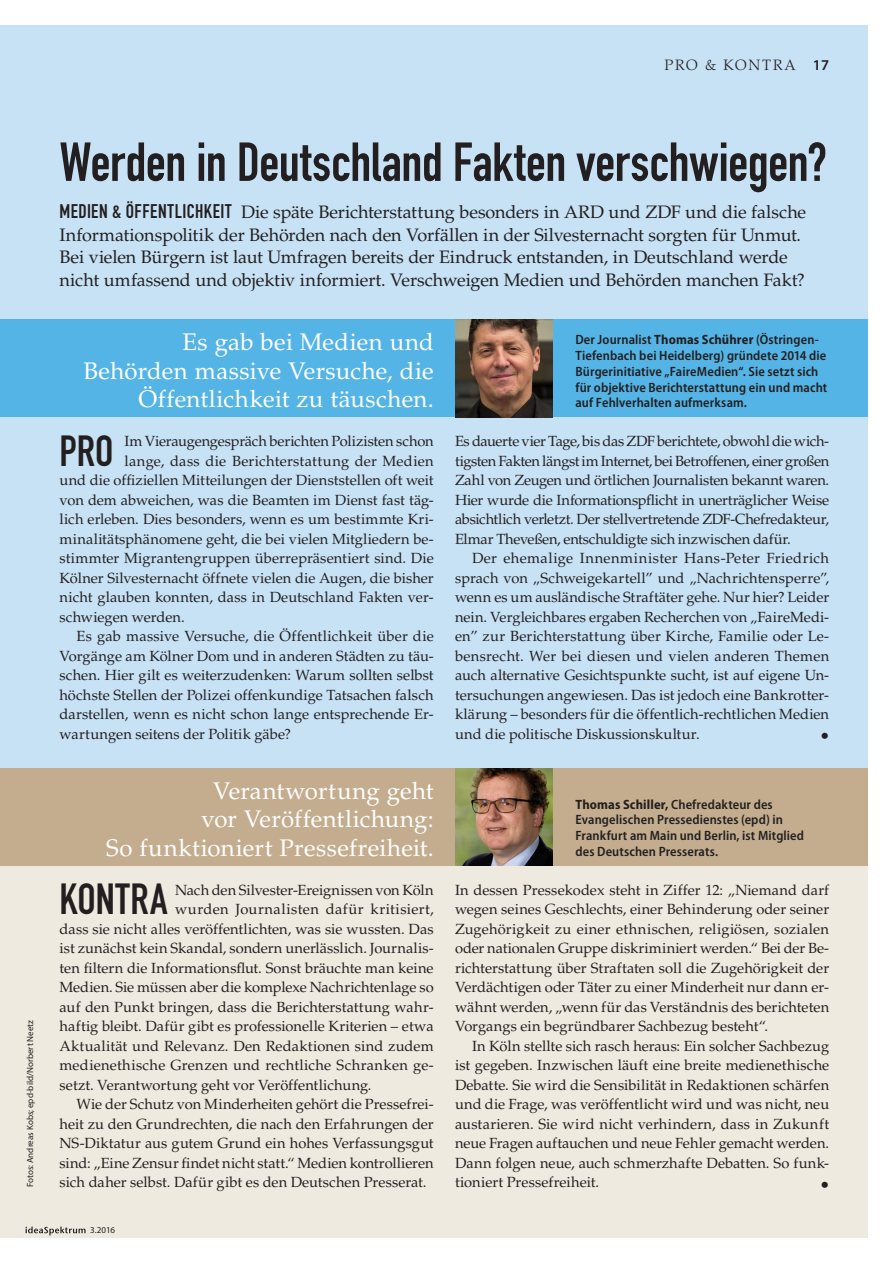
<style>
.page{position:relative;width:893px;height:1263px;background:#fff}
.page>*{position:absolute;margin:0;border:0;box-sizing:border-box;transform-origin:0 0}
.P_K_Überschrift{font:54px "DIN Engschrift Std";letter-spacing:-.01em;color:#231f20}
.P_K_Text_Kontra{font:42.9px "DIN Engschrift Std";letter-spacing:.015em;color:#231f20}
.P_K_Text_Pro{font:42.9px "DIN Engschrift Std";color:#231f20}
.P_K_Zitat{font:24px/28.5px "Palatino LT Std";letter-spacing:.01em;color:#fff;text-align:right}
.P_K_Vorspann{font:18px/22.5px "Palatino LT Std";letter-spacing:-.01em;color:#231f20}
.Rubrizierung{font:300 15px "Palatino LT Std";letter-spacing:.11em;color:#231f20}
.P_K_Text_Einzug{font:14.7px/19.5px "Palatino LT Std";letter-spacing:.005em;color:#231f20;text-align:justify}
.P_K_Text{font:14.7px/19.5px "Palatino LT Std";letter-spacing:-.005em;color:#231f20;text-align:justify}
.P_K_Text_Kontra-2{font:14.7px "Palatino LT Std";letter-spacing:.005em;color:#231f20}
.P_K_Text_Pro-2{font:14.7px "Palatino LT Std";letter-spacing:.005em;color:#231f20}
.P_K_Text_Kontra-3{font:14.7px "Palatino LT Std";letter-spacing:.035em;color:#231f20}
.P_K_Autor{font:600 semi-condensed 13.5px/15.8px "Myriad Pro";letter-spacing:.01em;color:#231f20}
.Fotonachweis{font:9px "Myriad Pro";color:#231f20}
.Seitenangabe_unten{font:9px "Myriad Pro";color:#231f20}
.s1{font-family:"Myriad Pro";font-weight:600}
.s2{font-family:"DIN Engschrift Std";font-size:19.5px}
.s3{font-weight:700}
</style>
<div class="page">
<div style="left:0;top:26px;width:867px;height:742px;background:#c7e2f5"></div>
<div style="left:0;top:856px;width:867px;height:381px;background:#efeae0"></div>
<div style="left:0;top:768px;width:867px;height:98px;background:#c3ad8e"></div>
<div style="left:0;top:319px;width:867px;height:98px;background:#54b4e5"></div>
<svg style="left:26px;top:1226px;width:60px;height:9px"></svg>
<img style="left:455px;top:768px;width:98px;height:98px">
<img style="left:455px;top:319px;width:98px;height:98px">
<p class="Rubrizierung" style="left:665px;top:56px;width:166px">PRO &amp; KONTRA <span class="s1">17</span></p>
<p class="Fotonachweis" style="left:25px;top:1187px;width:169px;rotate:-90deg">Fotos: Andreas Kobs; epd-bild/Norbert Neetz</p>
<p class="P_K_Überschrift" style="left:60px;top:130px;width:769px">Werden in Deutschland Fakten verschwiegen?</p>
<p class="P_K_Vorspann" style="left:60px;top:201px;width:748px"><span class="s2">MEDIEN &amp; ÖFFENTLICHKEIT</span> Die späte Berichterstattung besonders in ARD und ZDF und die falsche Informationspolitik der Behörden nach den Vorfällen in der Silvesternacht sorgten für Unmut.<br>Bei vielen Bürgern ist laut Umfragen bereits der Eindruck entstanden, in Deutschland werde nicht umfassend und objektiv informiert. Verschweigen Medien und Behörden manchen Fakt?</p>
<p class="P_K_Zitat" style="left:83px;top:328px;width:352px">Es gab bei Medien und<br>Behörden massive Versuche, die<br>Öffentlichkeit zu täuschen.</p>
<p class="P_K_Text_Pro" style="left:60px;top:426px;width:55px">PRO</p>
<p class="P_K_Text_Pro-2" style="left:124px;top:433px;width:311px">Im Vieraugengespräch berichten Polizisten schon</p>
<p class="P_K_Text_Pro-2" style="left:124px;top:452px;width:311px">lange, dass die Berichterstattung der Medien</p>
<p class="P_K_Text_Pro-2" style="left:60px;top:472px;width:376px">und die offiziellen Mitteilungen der Dienststellen oft weit</p>
<p class="P_K_Text_Pro-2" style="left:60px;top:491px;width:376px">von dem abweichen, was die Beamten im Dienst fast täg-</p>
<p class="P_K_Text_Pro-2" style="left:60px;top:511px;width:376px">lich erleben. Dies besonders, wenn es um bestimmte Kri-</p>
<p class="P_K_Text_Pro-2" style="left:60px;top:530px;width:376px">minalitätsphänomene geht, die bei vielen Mitgliedern be-</p>
<p class="P_K_Text_Pro-2" style="left:60px;top:550px;width:376px">stimmter Migrantengruppen überrepräsentiert sind. Die</p>
<p class="P_K_Text_Pro-2" style="left:60px;top:569px;width:376px">Kölner Silvesternacht öffnete vielen die Augen, die bisher</p>
<p class="P_K_Text_Pro-2" style="left:60px;top:589px;width:376px">nicht glauben konnten, dass in Deutschland Fakten ver-</p>
<p class="P_K_Text_Pro-2" style="left:60px;top:608px;width:127px">schwiegen werden.</p>
<p class="P_K_Text_Einzug" style="left:60px;top:627px;width:376px;text-indent:17px">Es gab massive Versuche, die Öffentlichkeit über die Vorgänge am Kölner Dom und in anderen Städten zu täu&shy;schen. Hier gilt es weiterzudenken: Warum sollten selbst höchste Stellen der Polizei offenkundige Tatsachen falsch darstellen, wenn es nicht schon lange entsprechende Er&shy;wartungen seitens der Politik gäbe?</p>
<p class="P_K_Zitat" style="left:106px;top:777px;width:329px">Verantwortung geht<br>vor Veröffentlichung:<br>So funktioniert Pressefreiheit.</p>
<p class="P_K_Text_Kontra" style="left:60px;top:874px;width:109px">KONTRA</p>
<p class="P_K_Text_Kontra-2" style="left:175px;top:881px;width:260px">Nach den Silvester-Ereignissen von Köln</p>
<p class="P_K_Text_Kontra-3" style="left:175px;top:901px;width:260px">wurden Journalisten dafür kritisiert,</p>
<p class="P_K_Text_Kontra-2" style="left:60px;top:920px;width:376px">dass sie nicht alles veröffentlichten, was sie wussten. Das</p>
<p class="P_K_Text_Kontra-2" style="left:60px;top:940px;width:376px">ist zunächst kein Skandal, sondern unerlässlich. Journalis-</p>
<p class="P_K_Text_Kontra-2" style="left:60px;top:959px;width:376px">ten filtern die Informationsflut. Sonst bräuchte man keine</p>
<p class="P_K_Text_Kontra-2" style="left:60px;top:979px;width:376px">Medien. Sie müssen aber die komplexe Nachrichtenlage so</p>
<p class="P_K_Text_Kontra-2" style="left:60px;top:998px;width:376px">auf den Punkt bringen, dass die Berichterstattung wahr-</p>
<p class="P_K_Text_Kontra-2" style="left:60px;top:1018px;width:376px">haftig bleibt. Dafür gibt es professionelle Kriterien – etwa</p>
<p class="P_K_Text_Kontra-2" style="left:60px;top:1037px;width:376px">Aktualität und Relevanz. Den Redaktionen sind zudem</p>
<p class="P_K_Text_Kontra-2" style="left:60px;top:1057px;width:376px">medienethische Grenzen und rechtliche Schranken ge-</p>
<p class="P_K_Text_Kontra-2" style="left:60px;top:1076px;width:314px">setzt. Verantwortung geht vor Veröffentlichung.</p>
<p class="P_K_Text_Einzug" style="left:60px;top:1095px;width:376px;text-indent:17px">Wie der Schutz von Minderheiten gehört die Pressefrei&shy;heit zu den Grundrechten, die nach den Erfahrungen der NS-Diktatur aus gutem Grund ein hohes Verfassungsgut sind: „Eine Zensur findet nicht statt.“ Medien kontrollieren sich daher selbst. Dafür gibt es den Deutschen Presserat.</p>
<p class="Seitenangabe_unten" style="left:90px;top:1225px;width:26px">3.2016</p>
<p class="P_K_Autor" style="left:575px;top:332px;width:253px">Der Journalist <span class="s3">Thomas Schührer</span> (Östringen-Tiefenbach bei Heidelberg) gründete 2014 die Bürgerinitiative „FaireMedien“. Sie setzt sich für objektive Berichterstattung ein und macht auf Fehlverhalten aufmerksam.</p>
<p class="P_K_Text" style="left:455px;top:432px;width:376px">Es dauerte vier Tage, bis das ZDF berichtete, obwohl die wich&shy;tigsten Fakten längst im Internet, bei Betroffenen, einer großen Zahl von Zeugen und örtlichen Journalisten bekannt waren.<br>Hier wurde die Informationspflicht in unerträglicher Weise absichtlich verletzt. Der stellvertretende ZDF-Chefredakteur, Elmar Theveßen, entschuldigte sich inzwischen dafür.</p>
<p class="P_K_Text_Einzug" style="left:455px;top:549px;width:376px;text-indent:17px">Der ehemalige Innenminister Hans-Peter Friedrich sprach von „Schweigekartell” und „Nachrichtensperre”, wenn es um ausländische Straftäter gehe. Nur hier? Leider nein. Vergleichbares ergaben Recherchen von „FaireMedi&shy;en” zur Berichterstattung über Kirche, Familie oder Le&shy;bensrecht. Wer bei diesen und vielen anderen Themen auch alternative Gesichtspunkte sucht, ist auf eigene Un&shy;tersuchungen angewiesen. Das ist jedoch eine Bankrotter&shy;klärung – besonders für die öffentlich-rechtlichen Medien und die politische Diskussionskultur.</p>
<p class="P_K_Autor" style="left:575px;top:796px;width:230px"><span class="s3">Thomas Schiller,</span> Chefredakteur des Evangelischen Pressedienstes (epd) in Frankfurt am Main und Berlin, ist Mitglied des Deutschen Presserats.</p>
<p class="P_K_Text" style="left:455px;top:880px;width:376px">In dessen Pressekodex steht in Ziffer 12: „Niemand darf wegen seines Geschlechts, einer Behinderung oder seiner Zugehörigkeit zu einer ethnischen, religiösen, sozialen oder nationalen Gruppe diskriminiert werden.“ Bei der Be&shy;richterstattung über Straftaten soll die Zugehörigkeit der Verdächtigen oder Täter zu einer Minderheit nur dann er&shy;wähnt werden, „wenn für das Verständnis des berichteten Vorgangs ein begründbarer Sachbezug besteht“.</p>
<p class="P_K_Text_Einzug" style="left:455px;top:1036px;width:376px;text-indent:17px">In Köln stellte sich rasch heraus: Ein solcher Sachbezug ist gegeben. Inzwischen läuft eine breite medienethische Debatte. Sie wird die Sensibilität in Redaktionen schärfen und die Frage, was veröffentlicht wird und was nicht, neu austarieren. Sie wird nicht verhindern, dass in Zukunft neue Fragen auftauchen und neue Fehler gemacht werden.<br>Dann folgen neue, auch schmerzhafte Debatten. So funk&shy;tioniert Pressefreiheit.</p>
</div>
